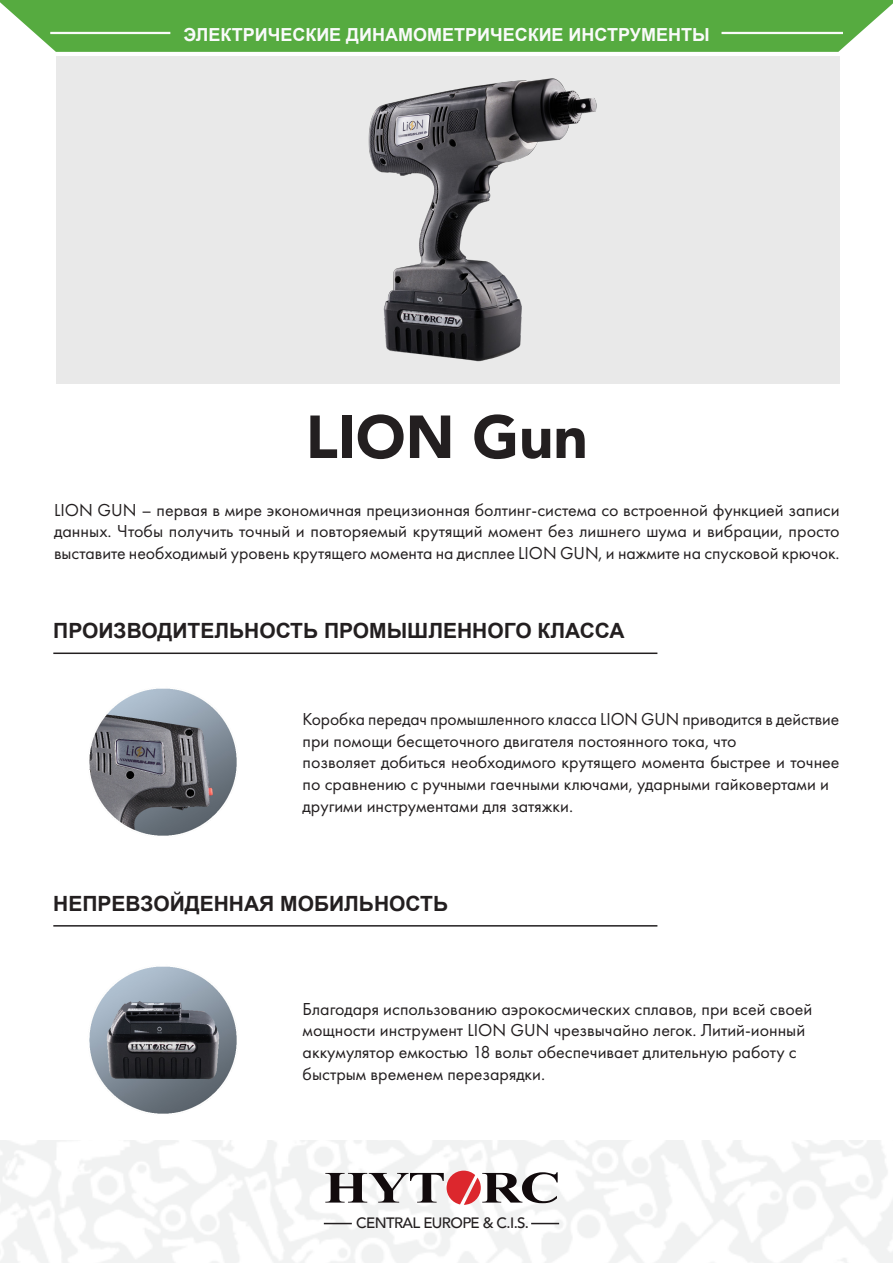
<style>
.page{position:relative;width:893px;height:1263px;background:#fff}
.page>*{position:absolute;margin:0;border:0;box-sizing:border-box;transform-origin:0 0}
.t1{font:900 60px "Avenir";color:#231f20}
.t2{font:700 21px "Arial";color:#231f20}
.t3{font:18px/21.6px "Futura PT";color:#231f20}
.t4{font:700 18px "Arial";color:#f9fafa}
.t5{font:500 15px "Avenir";letter-spacing:-.04em;color:#231f20}
</style>
<div class="page">
<hr style="left:53px;top:652px;width:604px;height:2px;background:#231f20">
<hr style="left:53px;top:925px;width:604px;height:1px;background:#231f20">
<img style="left:89px;top:688px;width:148px;height:148px">
<img style="left:89px;top:966px;width:148px;height:148px">
<div style="left:56px;top:56px;width:783px;height:327px;background:#e9e9e9"></div>
<img style="left:368px;top:78px;width:229px;height:284px">
<svg style="left:0;top:0;width:893px;height:52px;fill:#56ab40"></svg>
<svg style="left:324px;top:1223px;width:28px;height:1px"></svg>
<svg style="left:531px;top:1223px;width:28px;height:1px"></svg>
<svg style="left:325px;top:1170px;width:233px;height:35px"></svg>
<hr style="left:50px;top:32px;width:120px;height:2px;background:#f9fafa">
<hr style="left:721px;top:32px;width:122px;height:2px;background:#f9fafa">
<p class="t4" style="left:184px;top:22px;width:528px">ЭЛЕКТРИЧЕСКИЕ ДИНАМОМЕТРИЧЕСКИЕ ИНСТРУМЕНТЫ</p>
<p class="t1" style="left:306px;top:386px;width:284px">LION Gun</p>
<p class="t3" style="left:54px;top:499px;width:787px;text-align:justify">LION GUN – первая в мире экономичная прецизионная болтинг-система со встроенной функцией записи данных. Чтобы получить точный и повторяемый крутящий момент без лишнего шума и вибрации, просто выставите необходимый уровень крутящего момента на дисплее LION GUN, и нажмите на спусковой крючок.</p>
<p class="t2" style="left:53px;top:616px;width:573px">ПРОИЗВОДИТЕЛЬНОСТЬ ПРОМЫШЛЕННОГО КЛАССА</p>
<p class="t3" style="left:303px;top:708px;width:538px">Коробка передач промышленного класса LION GUN приводится в действие при помощи бесщеточного двигателя постоянного тока, что</p>
<p class="t3" style="left:303px;top:751px;width:538px">позволяет добиться необходимого крутящего момента быстрее и точнее по сравнению с ручными гаечными ключами, ударными гайковертами и</p>
<p class="t3" style="left:303px;top:795px;width:272px">другими инструментами для затяжки.</p>
<p class="t2" style="left:53px;top:889px;width:396px">НЕПРЕВЗОЙДЕННАЯ МОБИЛЬНОСТЬ</p>
<p class="t3" style="left:303px;top:998px;width:511px">Благодаря использованию аэрокосмических сплавов, при всей своей мощности инструмент LION GUN чрезвычайно легок. Литий-ионный аккумулятор емкостью 18 вольт обеспечивает длительную работу с быстрым временем перезарядки.</p>
<p class="t5" style="left:356px;top:1210px;width:174px">CENTRAL EUROPE &amp; C.I.S.</p>
</div>
